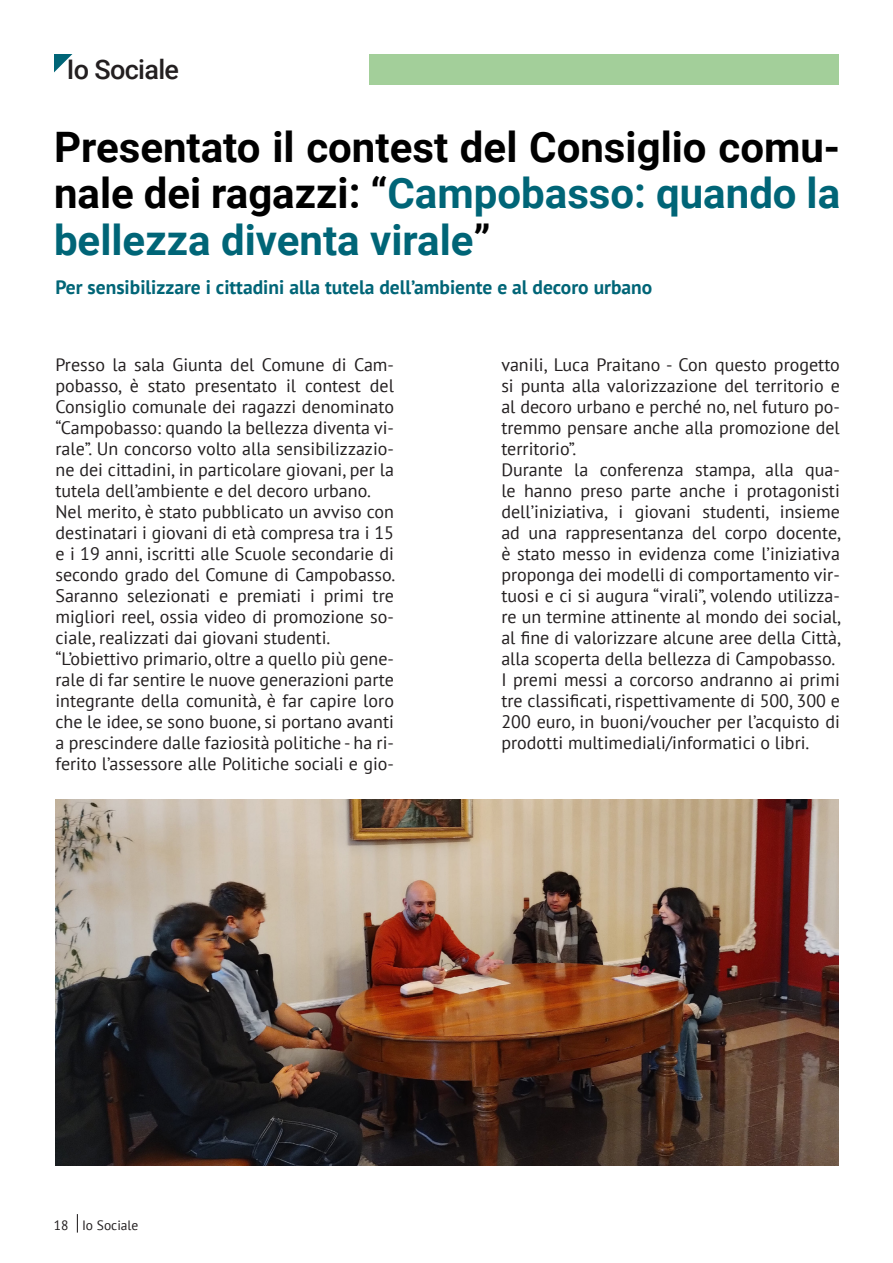
<style>
.page{position:relative;width:893px;height:1263px;background:#fff}
.page>*{position:absolute;margin:0;border:0;box-sizing:border-box;transform-origin:0 0}
.TITLE_3{font:700 42px/46.5px "Roboto";color:#000;text-align:justify}
.TITLE_1{font:500 27px "Roboto";letter-spacing:-.025em;color:#231f20}
.body_text{font:700 19.5px "PT Sans";color:#006577}
.body_text-2{font:18px/21px "PT Sans";color:#231f20;text-align:justify}
.t1{font:13.5px "PT Sans";color:#231f20}
.s1{color:#006577}
</style>
<div class="page">
<svg style="left:77px;top:1214px;width:1px;height:18px"></svg>
<svg style="left:54px;top:54px;width:18px;height:18px"></svg>
<div style="left:369px;top:54px;width:470px;height:31px;background:#a3cf9a"></div>
<img style="left:56px;top:799px;width:783px;height:366px">
<p class="TITLE_1" style="left:67px;top:50px;width:114px">Io Sociale</p>
<p class="TITLE_3" style="left:54px;top:122px;width:788px">Presentato il contest del Consiglio comu&shy;nale dei ragazzi: “<span class="s1">Campobasso: quando la bellezza diventa virale</span>”</p>
<p class="body_text" style="left:56px;top:274px;width:598px">Per sensibilizzare i cittadini alla tutela dell’ambiente e al decoro urbano</p>
<p class="body_text-2" style="left:56px;top:354px;width:340px">Presso la sala Giunta del Comune di Cam&shy;pobasso, è stato presentato il contest del Consiglio comunale dei ragazzi denominato “Campobasso: quando la bellezza diventa vi&shy;rale”. Un concorso volto alla sensibilizzazio&shy;ne dei cittadini, in particolare giovani, per la tutela dell’ambiente e del decoro urbano.</p>
<p class="body_text-2" style="left:56px;top:501px;width:341px">Nel merito, è stato pubblicato un avviso con destinatari i giovani di età compresa tra i 15 e i 19 anni, iscritti alle Scuole secondarie di secondo grado del Comune di Campobasso.<br>Saranno selezionati e premiati i primi tre migliori reel, ossia video di promozione so&shy;ciale, realizzati dai giovani studenti.</p>
<p class="body_text-2" style="left:56px;top:648px;width:340px">“L’obiettivo primario, oltre a quello più gene&shy;rale di far sentire le nuove generazioni parte integrante della comunità, è far capire loro che le idee, se sono buone, si portano avanti a prescindere dalle faziosità politiche - ha ri&shy;ferito l’assessore alle Politiche sociali e gio-</p>
<p class="body_text-2" style="left:501px;top:354px;width:340px">vanili, Luca Praitano - Con questo progetto si punta alla valorizzazione del territorio e al decoro urbano e perché no, nel futuro po&shy;tremmo pensare anche alla promozione del territorio”.</p>
<p class="body_text-2" style="left:501px;top:459px;width:341px">Durante la conferenza stampa, alla qua&shy;le hanno preso parte anche i protagonisti dell’iniziativa, i giovani studenti, insieme ad una rappresentanza del corpo docente, è stato messo in evidenza come l’iniziativa proponga dei modelli di comportamento vir&shy;tuosi e ci si augura “virali”, volendo utilizza&shy;re un termine attinente al mondo dei social, al fine di valorizzare alcune aree della Città, alla scoperta della bellezza di Campobasso.</p>
<p class="body_text-2" style="left:501px;top:669px;width:340px">I premi messi a corcorso andranno ai primi tre classificati, rispettivamente di 500, 300 e 200 euro, in buoni/voucher per l’acquisto di prodotti multimediali/informatici o libri.</p>
<p class="t1" style="left:54px;top:1216px;width:86px">18 Io Sociale</p>
</div>
